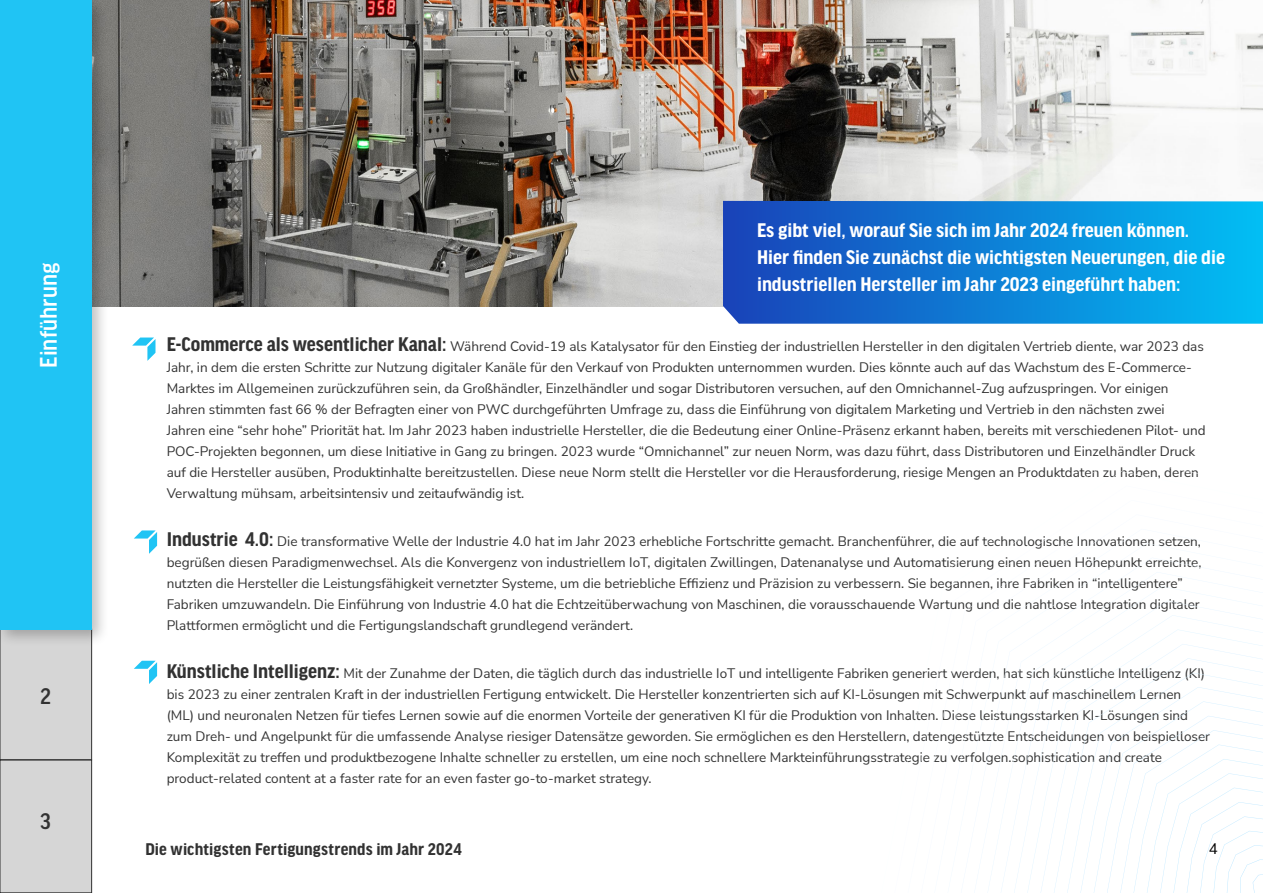
<style>
.page{position:relative;width:1263px;height:893px;background:#fff}
.page>*{position:absolute;margin:0;border:0;box-sizing:border-box;transform-origin:0 0}
.t1{font:500 25.5px "Good Headline Pro Narr";color:#fff}
.t2{font:500 24px "Good Headline Pro Narr";color:#323232}
.t3{font:700 21px/27px "Good Headline Pro Narr";color:#fff}
.t4{font:700 18px "Good Headline Pro Narr";letter-spacing:.01em;color:#323232}
.t5{font:15px "Nunito Sans";color:#000}
.t6{font:13.5px/21px "Nunito Sans";color:#323232}
.s1{font-family:"Good Headline Pro Narr";font-weight:700;font-size:21px}
</style>
<div class="page">
<img style="left:109px;top:0;width:1154px;height:306px">
<div style="left:0;top:629px;width:92px;height:131px;background:#d6d6d6"></div>
<div style="left:0;top:629px;width:92px;height:131px;border:1px solid #323232"></div>
<div style="left:0;top:760px;width:92px;height:133px;background:#d6d6d6"></div>
<div style="left:0;top:760px;width:92px;height:133px;border:1px solid #323232"></div>
<div style="left:0;top:0;width:109px;height:646px;background:#000;opacity:.24"></div>
<div style="left:0;top:0;width:91px;height:629px;background:#20c4f4"></div>
<svg style="left:1001px;top:586px;width:262px;height:307px"></svg>
<svg style="left:723px;top:201px;width:540px;height:123px;background:#0e80d6"></svg>
<svg style="left:132px;top:338px;width:23px;height:23px"></svg>
<svg style="left:134px;top:530px;width:23px;height:24px"></svg>
<svg style="left:134px;top:661px;width:23px;height:23px"></svg>
<h1 class="t1" style="left:36px;top:368px;width:106px;rotate:-90deg">Einführung</h1>
<h2 class="t2" style="left:40px;top:684px;width:12px">2</h2>
<h2 class="t2" style="left:40px;top:810px;width:12px">3</h2>
<h3 class="t3" style="left:757px;top:216px;width:469px">Es gibt viel, worauf Sie sich im Jahr 2024 freuen können.<br>Hier finden Sie zunächst die wichtigsten Neuerungen, die die industriellen Hersteller im Jahr 2023 eingeführt haben:</h3>
<p class="t6" style="left:167px;top:335px;width:1040px"><span class="s1">E-Commerce als wesentlicher Kanal:</span> Während Covid-19 als Katalysator für den Einstieg der industriellen Hersteller in den digitalen Vertrieb diente, war 2023 das Jahr, in dem die ersten Schritte zur Nutzung digitaler Kanäle für den Verkauf von Produkten unternommen wurden. Dies könnte auch auf das Wachstum des E-Commerce-Marktes im Allgemeinen zurückzuführen sein, da Großhändler, Einzelhändler und sogar Distributoren versuchen, auf den Omnichannel-Zug aufzuspringen. Vor einigen Jahren stimmten fast 66 % der Befragten einer von PWC durchgeführten Umfrage zu, dass die Einführung von digitalem Marketing und Vertrieb in den nächsten zwei Jahren eine “sehr hohe” Priorität hat. Im Jahr 2023 haben industrielle Hersteller, die die Bedeutung einer Online-Präsenz erkannt haben, bereits mit verschiedenen Pilot- und POC-Projekten begonnen, um diese Initiative in Gang zu bringen. 2023 wurde “Omnichannel” zur neuen Norm, was dazu führt, dass Distributoren und Einzelhändler Druck auf die Hersteller ausüben, Produktinhalte bereitzustellen. Diese neue Norm stellt die Hersteller vor die Herausforderung, riesige Mengen an Produktdaten zu haben, deren Verwaltung mühsam, arbeitsintensiv und zeitaufwändig ist.</p>
<p class="t6" style="left:167px;top:530px;width:1036px"><span class="s1">Industrie 4.0:</span> Die transformative Welle der Industrie 4.0 hat im Jahr 2023 erhebliche Fortschritte gemacht. Branchenführer, die auf technologische Innovationen setzen, begrüßen diesen Paradigmenwechsel. Als die Konvergenz von industriellem IoT, digitalen Zwillingen, Datenanalyse und Automatisierung einen neuen Höhepunkt erreichte, nutzten die Hersteller die Leistungsfähigkeit vernetzter Systeme, um die betriebliche Effizienz und Präzision zu verbessern. Sie begannen, ihre Fabriken in “intelligentere” Fabriken umzuwandeln. Die Einführung von Industrie 4.0 hat die Echtzeitüberwachung von Maschinen, die vorausschauende Wartung und die nahtlose Integration digitaler Plattformen ermöglicht und die Fertigungslandschaft grundlegend verändert.</p>
<p class="t6" style="left:167px;top:662px;width:1045px"><span class="s1">Künstliche Intelligenz:</span> Mit der Zunahme der Daten, die täglich durch das industrielle IoT und intelligente Fabriken generiert werden, hat sich künstliche Intelligenz (KI) bis 2023 zu einer zentralen Kraft in der industriellen Fertigung entwickelt. Die Hersteller konzentrierten sich auf KI-Lösungen mit Schwerpunkt auf maschinellem Lernen (ML) und neuronalen Netzen für tiefes Lernen sowie auf die enormen Vorteile der generativen KI für die Produktion von Inhalten. Diese leistungsstarken KI-Lösungen sind zum Dreh- und Angelpunkt für die umfassende Analyse riesiger Datensätze geworden. Sie ermöglichen es den Herstellern, datengestützte Entscheidungen von beispielloser Komplexität zu treffen und produktbezogene Inhalte schneller zu erstellen, um eine noch schnellere Markteinführungsstrategie zu verfolgen.sophistication and create product-related content at a faster rate for an even faster go-to-market strategy.</p>
<h3 class="t4" style="left:145px;top:840px;width:318px">Die wichtigsten Fertigungstrends im Jahr 2024</h3>
<p class="t5" style="left:1209px;top:838px;width:10px">4</p>
</div>
